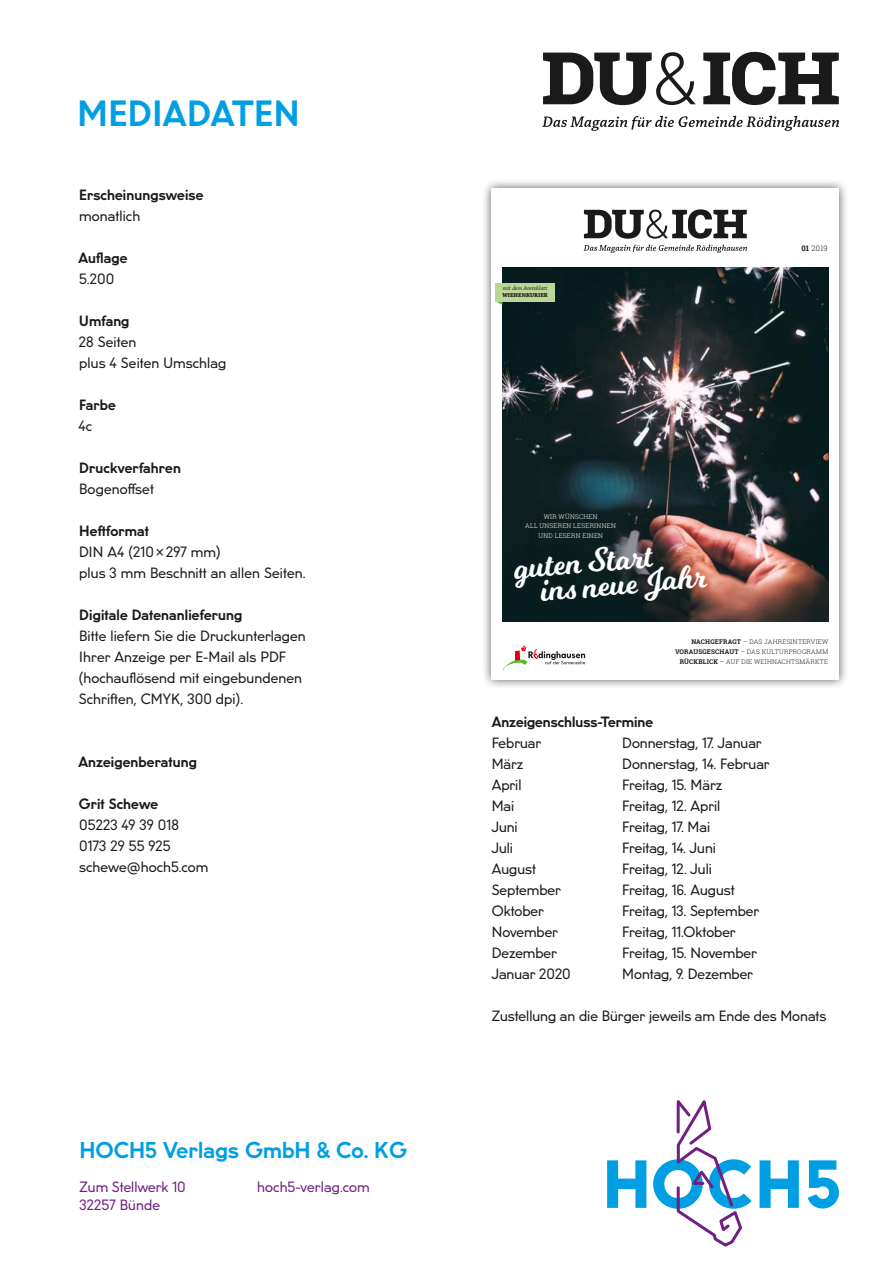
<style>
.page{position:relative;width:893px;height:1263px;background:#fff}
.page>*{position:absolute;margin:0;border:0;box-sizing:border-box;transform-origin:0 0}
.t1{font:33px/24.6px "Milkshake";color:#fff}
.t2{font:700 33px "U8";letter-spacing:.015em;color:#009ee3}
.t3{font:700 20.7px "U8";color:#009ee3}
.t4{font:13.5px/21px "U8";color:#1a1a18}
.t5{font:700 13.5px "U8";letter-spacing:.01em;color:#1a1a18}
.t6{font:13.5px/18px "U8";letter-spacing:.01em;color:#6f2082}
.t7{font:300 7.65px "Roboto Slab";color:#1a1a18}
.t8{font:300 6.45px/9.9px "Roboto Slab";letter-spacing:.04em;color:#1a1a18;text-align:right}
.t9{font:300 6.45px/9.9px "Roboto Slab";letter-spacing:.04em;color:#fff;text-align:center}
.t10{font:italic 6.15px "Chaparral Pro";letter-spacing:.005em;color:#1a1a18}
.t11{font:700 6.15px "Chaparral Pro";letter-spacing:-.01em;color:#1a1a18}
.s1{font-weight:700}
</style>
<div class="page">
<svg style="left:543px;top:52px;width:296px;height:53px"></svg>
<svg style="left:542px;top:116px;width:297px;height:15px"></svg>
<div style="left:482px;top:179px;width:367px;height:511px;background:#1a1a18;opacity:.75"></div>
<div style="left:492px;top:189px;width:347px;height:491px;background:#fff"></div>
<img style="left:502px;top:268px;width:326px;height:354px">
<svg style="left:496px;top:301px;width:6px;height:4px"></svg>
<div style="left:496px;top:283px;width:59px;height:18px;background:#bad797"></div>
<svg style="left:584px;top:209px;width:163px;height:30px"></svg>
<svg style="left:584px;top:245px;width:163px;height:8px"></svg>
<svg style="left:502px;top:645px;width:83px;height:26px"></svg>
<svg style="left:839px;top:679px;width:8px;height:8px"></svg>
<svg style="left:759px;top:1160px;width:40px;height:48px"></svg>
<svg style="left:607px;top:1160px;width:39px;height:48px"></svg>
<svg style="left:808px;top:1160px;width:31px;height:49px"></svg>
<svg style="left:653px;top:1100px;width:98px;height:147px"></svg>
<h1 class="t2" style="left:77px;top:88px;width:224px">MEDIADATEN</h1>
<p class="t5" style="left:79px;top:184px;width:126px">Erscheinungsweise</p>
<p class="t4" style="left:79px;top:204px;width:63px">monatlich</p>
<p class="t5" style="left:78px;top:247px;width:51px">Auflage</p>
<p class="t4" style="left:79px;top:267px;width:37px">5.200</p>
<p class="t5" style="left:79px;top:310px;width:52px">Umfang</p>
<p class="t4" style="left:79px;top:330px;width:149px">28 Seiten<br>plus 4 Seiten Umschlag</p>
<p class="t5" style="left:79px;top:394px;width:38px">Farbe</p>
<p class="t4" style="left:79px;top:414px;width:15px">4c</p>
<p class="t5" style="left:79px;top:457px;width:103px">Druckverfahren</p>
<p class="t4" style="left:79px;top:477px;width:76px">Bogenoffset</p>
<p class="t5" style="left:79px;top:520px;width:71px">Heftformat</p>
<p class="t4" style="left:79px;top:540px;width:228px">DIN A4 (210 × 297 mm)<br>plus 3 mm Beschnitt an allen Seiten.</p>
<p class="t5" style="left:79px;top:604px;width:165px">Digitale Datenanlieferung</p>
<p class="t4" style="left:79px;top:624px;width:229px">Bitte liefern Sie die Druckunterlagen Ihrer Anzeige per E-Mail als PDF (hochauflösend mit eingebundenen Schriften, CMYK, 300 dpi).</p>
<p class="t5" style="left:78px;top:751px;width:120px">Anzeigenberatung</p>
<p class="t5" style="left:79px;top:793px;width:81px">Grit Schewe</p>
<p class="t4" style="left:79px;top:813px;width:131px">05223 49 39 018<br>0173 29 55 925 schewe@hoch5.com</p>
<h2 class="t3" style="left:80px;top:1133px;width:329px">HOCH5 Verlags GmbH &amp; Co. KG</h2>
<p class="t6" style="left:80px;top:1176px;width:108px">Zum Stellwerk 10<br>32257 Bünde</p>
<p class="t6" style="left:257px;top:1176px;width:114px">hoch5-verlag.com</p>
<p class="t10" style="left:503px;top:285px;width:46px">mit dem Amtsblatt</p>
<p class="t11" style="left:502px;top:291px;width:47px">WIEHENKURIER</p>
<p class="t9" style="left:525px;top:511px;width:92px">WIR WÜNSCHEN<br>ALL UNSEREN LESERINNEN<br>UND LESERN EINEN</p>
<h1 class="t1" style="left:538px;top:555px;width:167px;text-indent:-25px;rotate:-5deg">guten Start<br>ins neue Jahr</h1>
<p class="t7" style="left:801px;top:243px;width:28px"><span class="s1">01</span> 2019</p>
<p class="t8" style="left:675px;top:637px;width:155px"><span class="s1">NACHGEFRAGT</span> – DAS JAHRESINTERVIEW<br><span class="s1">VORAUSGESCHAUT</span> – DAS KULTURPROGRAMM<br><span class="s1">RÜCKBLICK</span> – AUF DIE WEIHNACHTSMÄRKTE</p>
<p class="t5" style="left:492px;top:711px;width:163px">Anzeigenschluss-Termine</p>
<p class="t4" style="left:492px;top:731px;width:51px">Februar</p>
<p class="t4" style="left:622px;top:731px;width:141px">Donnerstag, 17. Januar</p>
<p class="t4" style="left:492px;top:752px;width:33px">März</p>
<p class="t4" style="left:622px;top:752px;width:149px">Donnerstag, 14. Februar</p>
<p class="t4" style="left:492px;top:773px;width:31px">April</p>
<p class="t4" style="left:622px;top:773px;width:101px">Freitag, 15. März</p>
<p class="t4" style="left:492px;top:794px;width:24px">Mai</p>
<p class="t4" style="left:622px;top:794px;width:100px">Freitag, 12. April</p>
<p class="t4" style="left:492px;top:815px;width:28px">Juni</p>
<p class="t4" style="left:622px;top:815px;width:89px">Freitag, 17. Mai</p>
<p class="t4" style="left:492px;top:836px;width:23px">Juli</p>
<p class="t4" style="left:622px;top:836px;width:95px">Freitag, 14. Juni</p>
<p class="t4" style="left:492px;top:857px;width:46px">August</p>
<p class="t4" style="left:622px;top:857px;width:91px">Freitag, 12. Juli</p>
<p class="t4" style="left:492px;top:878px;width:71px">September</p>
<p class="t4" style="left:622px;top:878px;width:114px">Freitag, 16. August</p>
<p class="t4" style="left:492px;top:899px;width:54px">Oktober</p>
<p class="t4" style="left:622px;top:899px;width:138px">Freitag, 13. September</p>
<p class="t4" style="left:492px;top:920px;width:68px">November</p>
<p class="t4" style="left:622px;top:920px;width:115px">Freitag, 11.Oktober</p>
<p class="t4" style="left:492px;top:941px;width:67px">Dezember</p>
<p class="t4" style="left:622px;top:941px;width:136px">Freitag, 15. November</p>
<p class="t4" style="left:492px;top:962px;width:81px">Januar 2020</p>
<p class="t4" style="left:622px;top:962px;width:132px">Montag, 9. Dezember</p>
<p class="t4" style="left:492px;top:1004px;width:336px">Zustellung an die Bürger jeweils am Ende des Monats</p>
</div>
